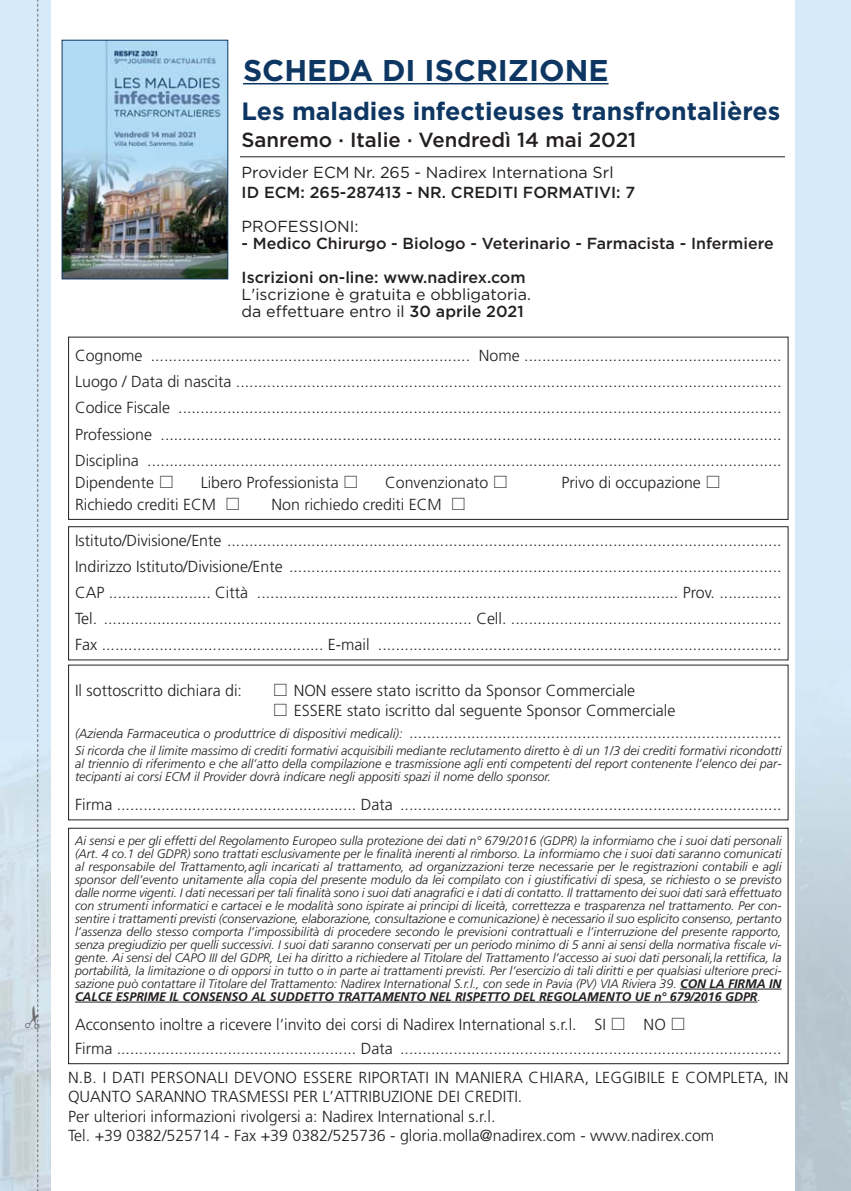
<style>
.page{position:relative;width:851px;height:1191px;background:#fff}
.page>*{position:absolute;margin:0;border:0;box-sizing:border-box;transform-origin:0 0}
.t1{font:700 30px "Gotham";color:#0d3762}
.t2{font:700 25px "Gotham";color:#0d3762}
.t3{font:500 20.4px "Gotham";color:#231f20}
.t4{font:300 16px/26px "Frutiger";color:#231f20}
.t5{font:500 16px/34px "Gotham";color:#231f20}
.t6{font:16px/17px "Gotham";color:#231f20}
.t7{font:italic 300 12.6px/13px "Frutiger";color:#231f20;text-align:justify}
.t8{font:italic 300 12.4px/13px "Frutiger";color:#231f20;text-align:justify}
.s1{font-weight:500}
.s2{font-style:italic;font-size:13px}
.s3{font-weight:700}
</style>
<div class="page">
<img style="left:64px;top:42px;width:162px;height:235px">
<div style="left:62px;top:40px;width:166px;height:239px;border:1px solid #0d3762"></div>
<div style="left:68px;top:336px;width:720px;height:184px;border:1px solid #231f20"></div>
<div style="left:68px;top:526px;width:720px;height:134px;border:1px solid #231f20"></div>
<div style="left:68px;top:827px;width:720px;height:237px;border:1px solid #231f20"></div>
<hr style="left:680px;top:988px;width:101px;height:1px;background:#231f20">
<hr style="left:75px;top:1001px;width:682px;height:1px;background:#231f20">
<hr style="left:240px;top:156px;width:545px;height:1px;background:#231f20">
<hr style="left:243px;top:83px;width:365px;height:1px;background:#0d3762">
<svg style="left:25px;top:0;width:14px;height:1191px"></svg>
<h1 class="t1" style="left:243px;top:59px;width:367px">SCHEDA DI ISCRIZIONE</h1>
<h2 class="t2" style="left:241px;top:102px;width:540px">Les maladies infectieuses transfrontalières</h2>
<p class="t3" style="left:241px;top:132px;width:396px">Sanremo · Italie · Vendredì 14 mai 2021</p>
<p class="t6" style="left:241px;top:165px;width:373px">Provider ECM Nr. 265 - Nadirex Internationa Srl</p>
<p class="t5" style="left:241px;top:176px;width:395px">ID ECM: 265-287413 - NR. CREDITI FORMATIVI: 7</p>
<p class="t6" style="left:241px;top:219px;width:119px">PROFESSIONI:</p>
<p class="t5" style="left:241px;top:227px;width:533px">- Medico Chirurgo - Biologo - Veterinario - Farmacista - Infermiere<br>Iscrizioni on-line: www.nadirex.com</p>
<p class="t6" style="left:241px;top:287px;width:291px">L'iscrizione è gratuita e obbligatoria. da effettuare entro il <span class="s1">30 aprile 2021</span></p>
<p class="t4" style="left:75px;top:344px;width:708px;text-align:justify">Cognome ........................................................................ Nome ..........................................................<br>Luogo / Data di nascita ...........................................................................................................................<br>Codice Fiscale ........................................................................................................................................<br>Professione ............................................................................................................................................<br>Disciplina ...............................................................................................................................................</p>
<p class="t4" style="left:75px;top:470px;width:101px">Dipendente □</p>
<p class="t4" style="left:201px;top:470px;width:160px">Libero Professionista □</p>
<p class="t4" style="left:385px;top:470px;width:125px">Convenzionato □</p>
<p class="t4" style="left:561px;top:470px;width:161px">Privo di occupazione □</p>
<p class="t4" style="left:75px;top:492px;width:167px">Richiedo crediti ECM □</p>
<p class="t4" style="left:271px;top:492px;width:196px">Non richiedo crediti ECM □</p>
<p class="t4" style="left:75px;top:529px;width:708px;text-align:justify">Istituto/Divisione/Ente .............................................................................................................................<br>Indirizzo Istituto/Divisione/Ente ...............................................................................................................<br>CAP ....................... Città ............................................................................................... Prov. ..............<br>Tel. ................................................................................... Cell. .............................................................<br>Fax .................................................. E-mail ...........................................................................................</p>
<p class="t4" style="left:75px;top:678px;width:168px">Il sottoscritto dichiara di:</p>
<p class="t4" style="left:272px;top:678px;width:364px">□ NON essere stato iscritto da Sponsor Commerciale</p>
<p class="t4" style="left:75px;top:700px;width:708px;line-height:22px;text-indent:197px">□ ESSERE stato iscritto dal seguente Sponsor Commerciale<br><span class="s2">(Azienda Farmaceutica o produttrice di dispositivi medicali):</span> ....................................................................................</p>
<p class="t7" style="left:75px;top:745px;width:708px">Si ricorda che il limite massimo di crediti formativi acquisibili mediante reclutamento diretto è di un 1/3 dei crediti formativi ricondotti al triennio di riferimento e che all’atto della compilazione e trasmissione agli enti competenti del report contenente l’elenco dei par&shy;tecipanti ai corsi ECM il Provider dovrà indicare negli appositi spazi il nome dello sponsor.</p>
<p class="t4" style="left:75px;top:792px;width:708px">Firma ...................................................... Data ......................................................................................</p>
<p class="t8" style="left:75px;top:835px;width:708px">Ai sensi e per gli effetti del Regolamento Europeo sulla protezione dei dati n° 679/2016 (GDPR) la informiamo che i suoi dati personali (Art. 4 co.1 del GDPR) sono trattati esclusivamente per le finalità inerenti al rimborso. La informiamo che i suoi dati saranno comunicati al responsabile del Trattamento,agli incaricati al trattamento, ad organizzazioni terze necessarie per le registrazioni contabili e agli sponsor dell’evento unitamente alla copia del presente modulo da lei compilato con i giustificativi di spesa, se richiesto o se previsto dalle norme vigenti. I dati necessari per tali finalità sono i suoi dati anagrafici e i dati di contatto. Il trattamento dei suoi dati sarà effettuato con strumenti informatici e cartacei e le modalità sono ispirate ai principi di liceità, correttezza e trasparenza nel trattamento. Per con&shy;sentire i trattamenti previsti (conservazione, elaborazione, consultazione e comunicazione) è necessario il suo esplicito consenso, pertanto l’assenza dello stesso comporta l’impossibilità di procedere secondo le previsioni contrattuali e l’interruzione del presente rapporto, senza pregiudizio per quelli successivi. I suoi dati saranno conservati per un periodo minimo di 5 anni ai sensi della normativa fiscale vi&shy;gente. Ai sensi del CAPO III del GDPR, Lei ha diritto a richiedere al Titolare del Trattamento l’accesso ai suoi dati personali,la rettifica, la portabilità, la limitazione o di opporsi in tutto o in parte ai trattamenti previsti. Per l’esercizio di tali diritti e per qualsiasi ulteriore preci&shy;sazione può contattare il Titolare del Trattamento: Nadirex International S.r.l., con sede in Pavia (PV) VIA Riviera 39. <span class="s3">CON LA FIRMA IN CALCE ESPRIME IL CONSENSO AL SUDDETTO TRATTAMENTO NEL RISPETTO DEL REGOLAMENTO UE n° 679/2016 GDPR</span>.</p>
<p class="t4" style="left:75px;top:1013px;width:708px;line-height:24px">Acconsento inoltre a ricevere l’invito dei corsi di Nadirex International s.r.l. SI □ NO □<br>Firma ...................................................... Data ......................................................................................</p>
<p class="t4" style="left:68px;top:1069px;width:721px;line-height:19.2px">N.B. I DATI PERSONALI DEVONO ESSERE RIPORTATI IN MANIERA CHIARA, LEGGIBILE E COMPLETA, IN QUANTO SARANNO TRASMESSI PER L’ATTRIBUZIONE DEI CREDITI.<br>Per ulteriori informazioni rivolgersi a: Nadirex International s.r.l.<br>Tel. +39 0382/525714 - Fax +39 0382/525736 - gloria.molla@nadirex.com - www.nadirex.com</p>
</div>
